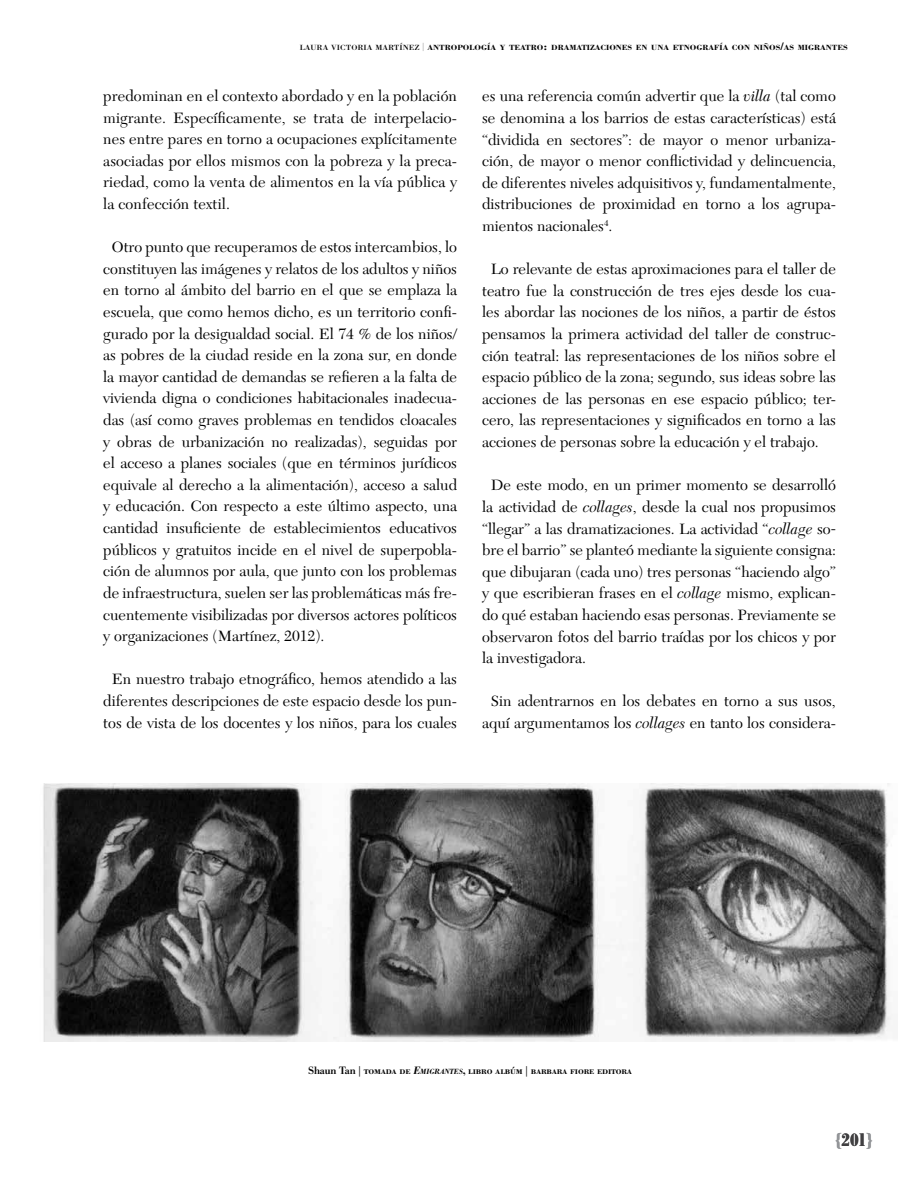
<style>
.page{position:relative;width:915px;height:1191px;background:#fff}
.page>*{position:absolute;margin:0;border:0;box-sizing:border-box;transform-origin:0 0}
.t1{font:700 condensed 18px "Bodoni BE";color:#414042}
.t2{font:15.6px/21.6px "New Caledonia LT Std";color:#000;text-align:justify}
.t3{font:10.5px "Bodoni BE Medium SC";letter-spacing:-.01em;color:#000}
.t4{font:700 7.8px "Bodoni";color:#000;scale:1.09 1}
.s1{font-weight:400}
.s2{font-family:"Bodoni BE";font-weight:300;font-size:8.25px}
.s3{font-size:11.1px}
.s4{font-style:italic}
.s5{font-family:"Bodoni BE";font-weight:500}
.s6{font-family:"Bodoni BE";font-weight:500;font-style:italic}
.s7{font-family:"Bodoni BE";font-weight:500;font-style:italic;font-size:7.35px}
.s8{color:#939598}
</style>
<div class="page">
<img style="left:43px;top:783px;width:850px;height:258px">
<p class="t4" style="left:300px;top:43px;width:504px"><span class="s1">LAURA VICTORIA MARTÍNEZ</span> <span class="s2">|</span> ANTROPOLOGÍA Y TEATRO<span class="s3">:</span> DRAMATIZACIONES EN UNA ETNOGRAFÍA CON NIÑOS<span class="s3">/</span>AS MIGRANTES</p>
<p class="t2" style="left:103px;top:85px;width:355px">predominan en el contexto abordado y en la población migrante. Específicamente, se trata de interpelacio&shy;nes entre pares en torno a ocupaciones explícitamente asociadas por ellos mismos con la pobreza y la preca&shy;riedad, como la venta de alimentos en la vía pública y la confección textil.</p>
<p class="t2" style="left:103px;top:236px;width:355px;text-indent:9px">Otro punto que recuperamos de estos intercambios, lo constituyen las imágenes y relatos de los adultos y niños en torno al ámbito del barrio en el que se emplaza la escuela, que como hemos dicho, es un territorio confi&shy;gurado por la desigualdad social. El 74 % de los niños/ as pobres de la ciudad reside en la zona sur, en donde la mayor cantidad de demandas se refieren a la falta de vivienda digna o condiciones habitacionales inadecua&shy;das (así como graves problemas en tendidos cloacales y obras de urbanización no realizadas), seguidas por el acceso a planes sociales (que en términos jurídicos equivale al derecho a la alimentación), acceso a salud y educación. Con respecto a este último aspecto, una cantidad insuficiente de establecimientos educativos públicos y gratuitos incide en el nivel de superpobla&shy;ción de alumnos por aula, que junto con los problemas de infraestructura, suelen ser las problemáticas más fre&shy;cuentemente visibilizadas por diversos actores políticos y organizaciones (Martínez, 2012).</p>
<p class="t2" style="left:103px;top:668px;width:355px;text-align:center">En nuestro trabajo etnográfico, hemos atendido a las diferentes descripciones de este espacio desde los pun&shy;tos de vista de los docentes y los niños, para los cuales</p>
<p class="t2" style="left:482px;top:86px;width:355px">es una referencia común advertir que la <span class="s4">villa</span> (tal como se denomina a los barrios de estas características) está “dividida en sectores”: de mayor o menor urbaniza&shy;ción, de mayor o menor conflictividad y delincuencia, de diferentes niveles adquisitivos y, fundamentalmente, distribuciones de proximidad en torno a los agrupa&shy;mientos nacionales<sup>4</sup>.</p>
<p class="t2" style="left:482px;top:258px;width:355px;text-indent:9px">Lo relevante de estas aproximaciones para el taller de teatro fue la construcción de tres ejes desde los cua&shy;les abordar las nociones de los niños, a partir de éstos pensamos la primera actividad del taller de construc&shy;ción teatral: las representaciones de los niños sobre el espacio público de la zona; segundo, sus ideas sobre las acciones de las personas en ese espacio público; ter&shy;cero, las representaciones y significados en torno a las acciones de personas sobre la educación y el trabajo.</p>
<p class="t2" style="left:482px;top:474px;width:355px;text-indent:9px">De este modo, en un primer momento se desarrolló la actividad de <span class="s4">collages</span>, desde la cual nos propusimos “llegar” a las dramatizaciones. La actividad “<span class="s4">collage</span> so&shy;bre el barrio” se planteó mediante la siguiente consigna: que dibujaran (cada uno) tres personas “haciendo algo” y que escribieran frases en el <span class="s4">collage</span> mismo, explican&shy;do qué estaban haciendo esas personas. Previamente se observaron fotos del barrio traídas por los chicos y por la investigadora.</p>
<p class="t2" style="left:482px;top:691px;width:355px;text-align:center">Sin adentrarnos en los debates en torno a sus usos, aquí argumentamos los <span class="s4">collages</span> en tanto los considera-</p>
<p class="t3" style="left:308px;top:1064px;width:325px"><span class="s5">Shaun Tan |</span> tomada de <span class="s6">E</span><span class="s7">MIGRANTES</span>, libro albúm | barbara fiore editora</p>
<p class="t1" style="left:834px;top:1129px;width:39px"><span class="s8">{</span>201<span class="s8">}</span></p>
</div>
